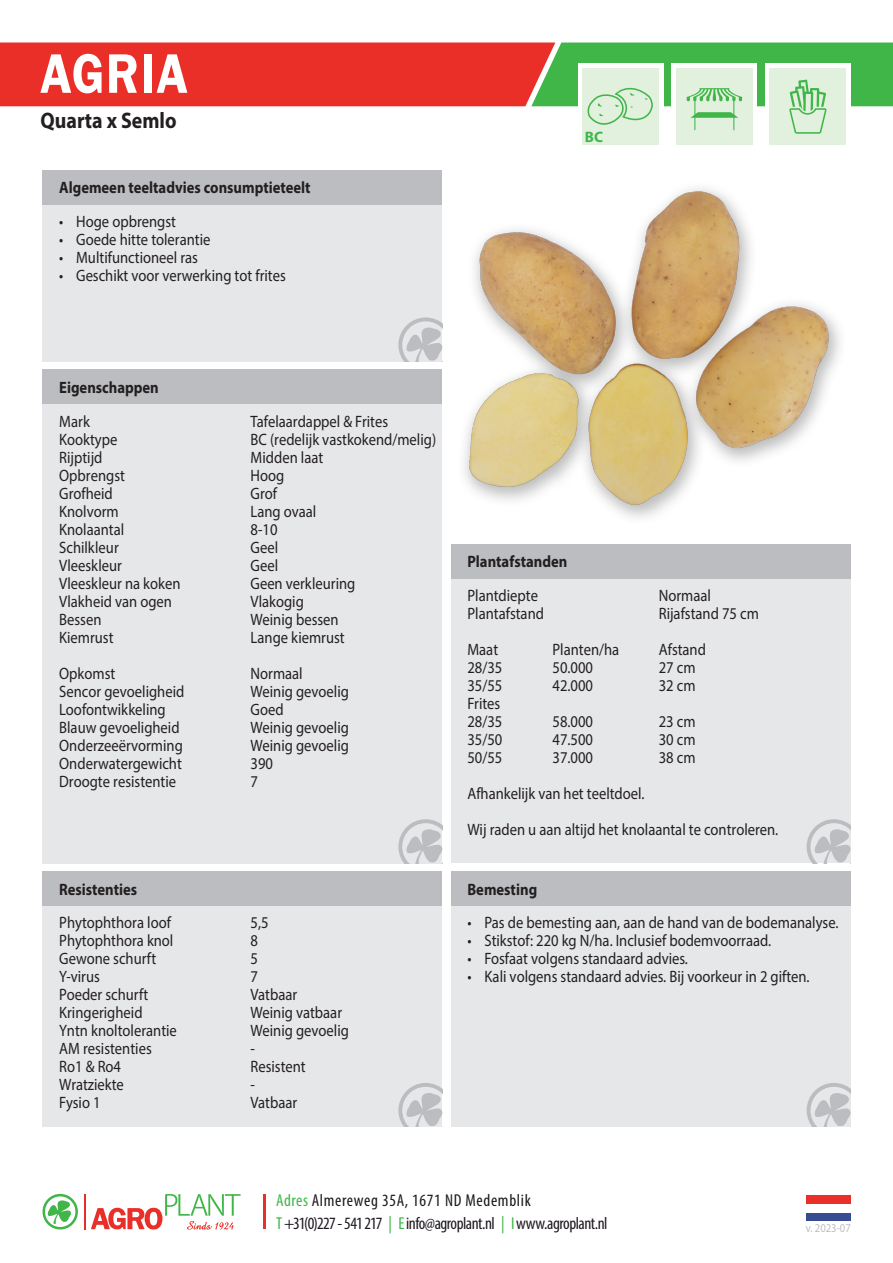
<style>
.page{position:relative;width:893px;height:1263px;background:#fff}
.page>*{position:absolute;margin:0;border:0;box-sizing:border-box;transform-origin:0 0}
.t1{font:600 57.6px "Franklin Gothic";letter-spacing:.025em;color:#fff;scale:.89 1}
.t2{font:700 22.5px "Myriad Pro";color:#231f20;scale:.89 1}
.t3{font:condensed 17.25px/22.6px "Myriad Pro";letter-spacing:-.005em;color:#1e1920}
.t4{font:16.5px/18px "Myriad Pro";color:#231f20;scale:.89 1}
.t5{font:700 16.5px "Myriad Pro";color:#231f20;scale:.89 1}
.t6{font:700 15.15px "Myriad Pro";color:#40b649}
.t7{font:12px "Myriad Pro";color:#bcbdc0;scale:.89 1}
.s1{color:#40b649}
</style>
<div class="page">
<div style="left:43px;top:170px;width:399px;height:191px;background:#e6e7e9"></div>
<div style="left:43px;top:170px;width:399px;height:34px;background:#bcbdc0"></div>
<svg style="left:398px;top:317px;width:44px;height:44px"></svg>
<div style="left:43px;top:370px;width:399px;height:493px;background:#e6e7e9"></div>
<div style="left:43px;top:370px;width:399px;height:34px;background:#bcbdc0"></div>
<svg style="left:398px;top:819px;width:44px;height:44px"></svg>
<div style="left:43px;top:872px;width:399px;height:255px;background:#e6e7e9"></div>
<div style="left:43px;top:872px;width:399px;height:34px;background:#bcbdc0"></div>
<svg style="left:398px;top:1083px;width:44px;height:44px"></svg>
<div style="left:451px;top:544px;width:399px;height:319px;background:#e6e7e9"></div>
<div style="left:451px;top:544px;width:399px;height:34px;background:#bcbdc0"></div>
<svg style="left:807px;top:819px;width:43px;height:44px"></svg>
<div style="left:451px;top:872px;width:399px;height:255px;background:#e6e7e9"></div>
<div style="left:451px;top:872px;width:399px;height:34px;background:#bcbdc0"></div>
<svg style="left:807px;top:1083px;width:43px;height:44px"></svg>
<div style="left:583px;top:68px;width:76px;height:77px;background:#e2f0de"></div>
<div style="left:770px;top:68px;width:76px;height:77px;background:#e2f0de"></div>
<hr style="left:263px;top:1194px;width:2px;height:35px;background:#ea2f29">
<svg style="left:43px;top:1194px;width:35px;height:35px"></svg>
<hr style="left:84px;top:1193px;width:1px;height:36px;background:#ea2f29">
<svg style="left:91px;top:1194px;width:150px;height:36px"></svg>
<div style="left:806px;top:1195px;width:44px;height:26px;background:#364d94"></div>
<div style="left:806px;top:1195px;width:44px;height:17px;background:#fff"></div>
<div style="left:806px;top:1195px;width:44px;height:9px;background:#ea2f29"></div>
<div style="left:676px;top:68px;width:77px;height:77px;background:#e2f0de"></div>
<svg style="left:0;top:43px;width:893px;height:91px"></svg>
<img style="left:464px;top:188px;width:376px;height:330px">
<p class="t1" style="left:40px;top:38px;width:167px">AGRIA</p>
<p class="t2" style="left:40px;top:106px;width:155px">Quarta x Semlo</p>
<p class="t5" style="left:59px;top:177px;width:284px">Algemeen teeltadvies consumptieteelt</p>
<p class="t4" style="left:59px;top:212px;width:133px">• Hoge opbrengst</p>
<p class="t4" style="left:59px;top:230px;width:171px">• Goede hitte tolerantie</p>
<p class="t4" style="left:59px;top:248px;width:158px">• Multifunctioneel ras</p>
<p class="t4" style="left:59px;top:266px;width:256px">• Geschikt voor verwerking tot frites</p>
<p class="t6" style="left:585px;top:127px;width:20px">BC</p>
<p class="t5" style="left:59px;top:377px;width:113px">Eigenschappen</p>
<p class="t4" style="left:59px;top:412px;width:36px">Mark</p>
<p class="t4" style="left:251px;top:412px;width:156px">Tafelaardappel &amp; Frites</p>
<p class="t4" style="left:59px;top:430px;width:67px">Kooktype</p>
<p class="t4" style="left:251px;top:430px;width:210px">BC (redelijk vastkokend/melig)</p>
<p class="t4" style="left:59px;top:448px;width:50px">Rijptijd</p>
<p class="t4" style="left:251px;top:448px;width:83px">Midden laat</p>
<p class="t4" style="left:59px;top:466px;width:75px">Opbrengst</p>
<p class="t4" style="left:251px;top:466px;width:39px">Hoog</p>
<p class="t4" style="left:59px;top:484px;width:62px">Grofheid</p>
<p class="t4" style="left:251px;top:484px;width:31px">Grof</p>
<p class="t4" style="left:59px;top:502px;width:68px">Knolvorm</p>
<p class="t4" style="left:251px;top:502px;width:75px">Lang ovaal</p>
<p class="t4" style="left:59px;top:520px;width:75px">Knolaantal</p>
<p class="t4" style="left:251px;top:520px;width:32px">8-10</p>
<p class="t4" style="left:59px;top:538px;width:68px">Schilkleur</p>
<p class="t4" style="left:251px;top:538px;width:32px">Geel</p>
<p class="t4" style="left:59px;top:556px;width:72px">Vleeskleur</p>
<p class="t4" style="left:251px;top:556px;width:32px">Geel</p>
<p class="t4" style="left:59px;top:574px;width:138px">Vleeskleur na koken</p>
<p class="t4" style="left:251px;top:574px;width:119px">Geen verkleuring</p>
<p class="t4" style="left:59px;top:592px;width:128px">Vlakheid van ogen</p>
<p class="t4" style="left:251px;top:592px;width:61px">Vlakogig</p>
<p class="t4" style="left:59px;top:610px;width:49px">Bessen</p>
<p class="t4" style="left:251px;top:610px;width:100px">Weinig bessen</p>
<p class="t4" style="left:59px;top:628px;width:63px">Kiemrust</p>
<p class="t4" style="left:251px;top:628px;width:107px">Lange kiemrust</p>
<p class="t4" style="left:59px;top:664px;width:65px">Opkomst</p>
<p class="t4" style="left:251px;top:664px;width:60px">Normaal</p>
<p class="t4" style="left:59px;top:682px;width:142px">Sencor gevoeligheid</p>
<p class="t4" style="left:251px;top:682px;width:112px">Weinig gevoelig</p>
<p class="t4" style="left:59px;top:700px;width:121px">Loofontwikkeling</p>
<p class="t4" style="left:251px;top:700px;width:39px">Goed</p>
<p class="t4" style="left:59px;top:718px;width:137px">Blauw gevoeligheid</p>
<p class="t4" style="left:251px;top:718px;width:112px">Weinig gevoelig</p>
<p class="t4" style="left:59px;top:736px;width:140px">Onderzeeërvorming</p>
<p class="t4" style="left:251px;top:736px;width:112px">Weinig gevoelig</p>
<p class="t4" style="left:59px;top:754px;width:139px">Onderwatergewicht</p>
<p class="t4" style="left:251px;top:754px;width:27px">390</p>
<p class="t4" style="left:59px;top:772px;width:133px">Droogte resistentie</p>
<p class="t4" style="left:251px;top:772px;width:10px">7</p>
<p class="t5" style="left:59px;top:878px;width:89px">Resistenties</p>
<p class="t4" style="left:59px;top:913px;width:127px">Phytophthora loof</p>
<p class="t4" style="left:251px;top:913px;width:22px">5,5</p>
<p class="t4" style="left:59px;top:931px;width:130px">Phytophthora knol</p>
<p class="t4" style="left:251px;top:931px;width:10px">8</p>
<p class="t4" style="left:59px;top:949px;width:110px">Gewone schurft</p>
<p class="t4" style="left:251px;top:949px;width:10px">5</p>
<p class="t4" style="left:59px;top:967px;width:47px">Y-virus</p>
<p class="t4" style="left:251px;top:967px;width:10px">7</p>
<p class="t4" style="left:59px;top:985px;width:102px">Poeder schurft</p>
<p class="t4" style="left:251px;top:985px;width:54px">Vatbaar</p>
<p class="t4" style="left:59px;top:1003px;width:95px">Kringerigheid</p>
<p class="t4" style="left:251px;top:1003px;width:104px">Weinig vatbaar</p>
<p class="t4" style="left:59px;top:1021px;width:134px">Yntn knoltolerantie</p>
<p class="t4" style="left:251px;top:1021px;width:112px">Weinig gevoelig</p>
<p class="t4" style="left:59px;top:1039px;width:105px">AM resistenties</p>
<p class="t4" style="left:251px;top:1039px;width:7px">-</p>
<p class="t4" style="left:59px;top:1057px;width:71px">Ro1 &amp; Ro4</p>
<p class="t4" style="left:251px;top:1057px;width:64px">Resistent</p>
<p class="t4" style="left:59px;top:1075px;width:74px">Wratziekte</p>
<p class="t4" style="left:251px;top:1075px;width:7px">-</p>
<p class="t4" style="left:59px;top:1093px;width:48px">Fysio 1</p>
<p class="t4" style="left:251px;top:1093px;width:54px">Vatbaar</p>
<p class="t5" style="left:467px;top:551px;width:114px">Plantafstanden</p>
<p class="t4" style="left:467px;top:586px;width:81px">Plantdiepte</p>
<p class="t4" style="left:659px;top:586px;width:60px">Normaal</p>
<p class="t4" style="left:467px;top:604px;width:88px">Plantafstand</p>
<p class="t4" style="left:659px;top:604px;width:114px">Rijafstand 75 cm</p>
<p class="t4" style="left:467px;top:640px;width:36px">Maat</p>
<p class="t4" style="left:552px;top:640px;width:77px">Planten/ha</p>
<p class="t4" style="left:659px;top:640px;width:54px">Afstand</p>
<p class="t4" style="left:467px;top:658px;width:41px">28/35</p>
<p class="t4" style="left:552px;top:658px;width:47px">50.000</p>
<p class="t4" style="left:659px;top:658px;width:43px">27 cm</p>
<p class="t4" style="left:467px;top:676px;width:41px">35/55</p>
<p class="t4" style="left:552px;top:676px;width:47px">42.000</p>
<p class="t4" style="left:659px;top:676px;width:43px">32 cm</p>
<p class="t4" style="left:467px;top:694px;width:41px">Frites<br>28/35</p>
<p class="t4" style="left:552px;top:712px;width:47px">58.000</p>
<p class="t4" style="left:659px;top:712px;width:43px">23 cm</p>
<p class="t4" style="left:467px;top:730px;width:41px">35/50</p>
<p class="t4" style="left:552px;top:730px;width:47px">47.500</p>
<p class="t4" style="left:659px;top:730px;width:43px">30 cm</p>
<p class="t4" style="left:467px;top:748px;width:41px">50/55</p>
<p class="t4" style="left:552px;top:748px;width:47px">37.000</p>
<p class="t4" style="left:659px;top:748px;width:43px">38 cm</p>
<p class="t4" style="left:467px;top:775px;width:350px;line-height:36px">Afhankelijk van het teeltdoel.<br>Wij raden u aan altijd het knolaantal te controleren.</p>
<p class="t5" style="left:467px;top:878px;width:80px">Bemesting</p>
<p class="t4" style="left:467px;top:913px;width:418px">• Pas de bemesting aan, aan de hand van de bodemanalyse.</p>
<p class="t4" style="left:467px;top:931px;width:343px">• Stikstof: 220 kg N/ha. Inclusief bodemvoorraad.</p>
<p class="t4" style="left:467px;top:949px;width:249px">• Fosfaat volgens standaard advies.</p>
<p class="t4" style="left:467px;top:967px;width:386px">• Kali volgens standaard advies. Bij voorkeur in 2 giften.</p>
<p class="t3" style="left:276px;top:1189px;width:333px"><span class="s1">Adres</span> Almereweg 35A, 1671 ND Medemblik<br><span class="s1">T</span>+31(0)227-541217 <span class="s1">| E</span>info@agroplant.nl <span class="s1">| I</span>www.agroplant.nl</p>
<p class="t7" style="left:806px;top:1220px;width:52px">v. 2023-07</p>
</div>
